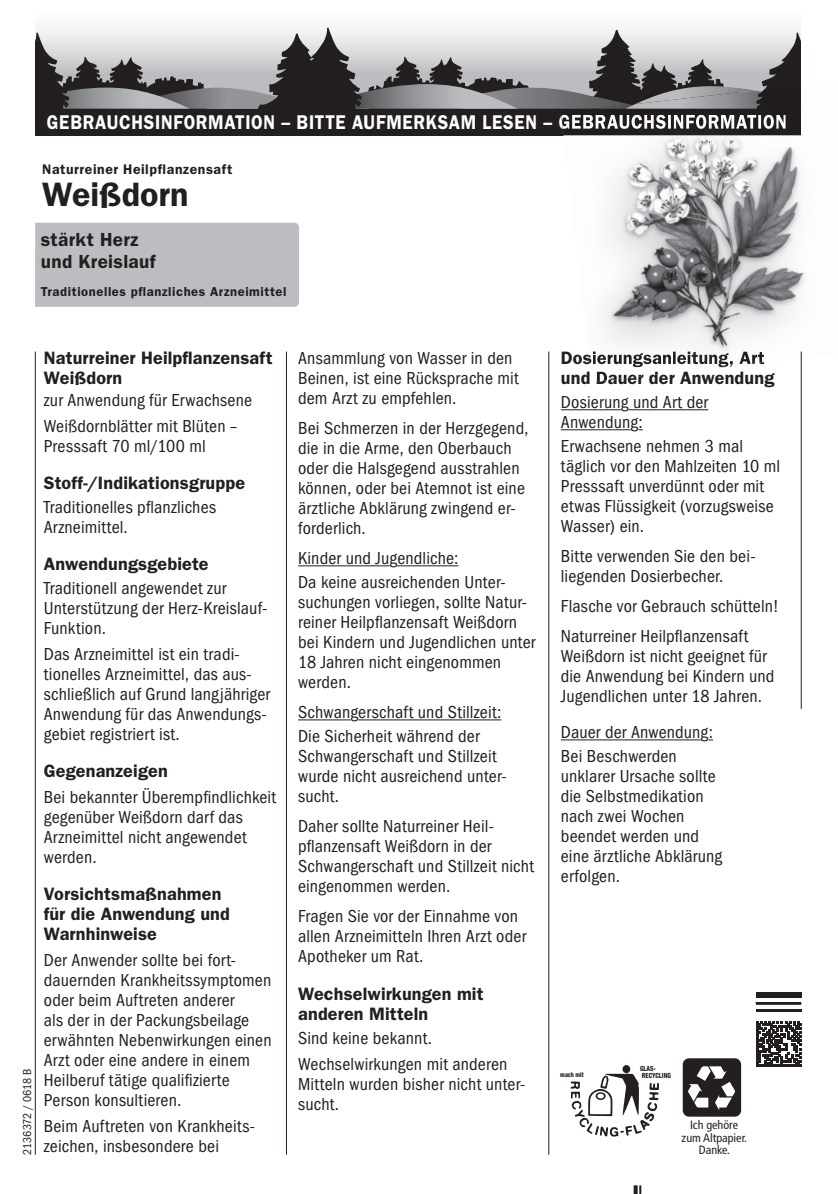
<style>
.page{position:relative;width:838px;height:1194px;background:#fff}
.page>*{position:absolute;margin:0;border:0;box-sizing:border-box;transform-origin:0 0}
.t1{font:600 34px "ITC Franklin Gothic Std";color:#231f20}
.t2{font:600 20px "ITC Franklin Gothic Std";letter-spacing:.04em;color:#fff;scale:.88 1}
.t3{font:600 19px/22px "ITC Franklin Gothic Std";letter-spacing:.02em;color:#231f20}
.t4{font:condensed 18px/20px "ITC Franklin Gothic Std";letter-spacing:.01em;color:#231f20}
.t5{font:600 18px/20px "ITC Franklin Gothic Std";letter-spacing:.01em;color:#231f20}
.t6{font:600 14px "ITC Franklin Gothic Std";letter-spacing:.04em;color:#231f20}
.t7{font:600 13px "ITC Franklin Gothic Std";letter-spacing:.045em;color:#231f20}
.t8{font:condensed 12px/12.6px "Frutiger";color:#231f20;text-align:center}
.t9{font:condensed 12px "ITC Franklin Gothic Std";letter-spacing:-.01em;color:#231f20}
.t10{font:800 condensed 7px/6.6px "Helvetica Neue";color:#231f20;scale:.9 1}
.t11{font:800 condensed 6.6px "Helvetica Neue";color:#231f20;scale:.9 1}
</style>
<div class="page">
<hr style="left:561px;top:409px;width:60px;height:1px;background:#231f20">
<hr style="left:628px;top:409px;width:80px;height:1px;background:#231f20">
<hr style="left:561px;top:429px;width:69px;height:1px;background:#231f20">
<hr style="left:561px;top:739px;width:139px;height:1px;background:#231f20">
<svg style="left:756px;top:1021px;width:45px;height:45px"></svg>
<hr style="left:756px;top:1009px;width:45px;height:3px;background:#231f20">
<hr style="left:755px;top:1002px;width:46px;height:2px;background:#231f20">
<div style="left:756px;top:992px;width:45px;height:6px;background:#231f20"></div>
<hr style="left:298px;top:565px;width:91px;height:1px;background:#231f20">
<hr style="left:397px;top:565px;width:61px;height:1px;background:#231f20">
<hr style="left:298px;top:719px;width:52px;height:1px;background:#231f20">
<hr style="left:358px;top:719px;width:143px;height:1px;background:#231f20">
<div style="left:35px;top:108px;width:766px;height:27px;background:#231f20"></div>
<img style="left:563px;top:135px;width:242px;height:236px">
<img style="left:588px;top:351px;width:176px;height:16px">
<img style="left:596px;top:371px;width:62px;height:11px">
<img style="left:561px;top:115px;width:224px;height:14px">
<svg style="left:35px;top:27px;width:766px;height:82px;background:#a0a0a2"></svg>
<img style="left:595px;top:105px;width:30px;height:4px">
<img style="left:625px;top:90px;width:131px;height:19px">
<img style="left:756px;top:85px;width:45px;height:24px">
<div style="left:35px;top:223px;width:264px;height:84px;background:#bcbdc0"></div>
<hr style="left:35px;top:351px;width:1px;height:803px;background:#231f20">
<hr style="left:286px;top:351px;width:1px;height:803px;background:#231f20">
<hr style="left:548px;top:351px;width:1px;height:803px;background:#231f20">
<hr style="left:801px;top:351px;width:1px;height:358px;background:#231f20">
<div style="left:622px;top:1065px;width:8px;height:8px;background:#231f20;border-radius:50%"></div>
<svg style="left:570px;top:1073px;width:89px;height:63px"></svg>
<div style="left:683px;top:1058px;width:58px;height:58px;background:#231f20;border-radius:6px"></div>
<img style="left:684px;top:1060px;width:58px;height:57px">
<svg style="left:633px;top:1185px;width:8px;height:9px"></svg>
<p class="t2" style="left:47px;top:110px;width:842px">GEBRAUCHSINFORMATION – BITTE AUFMERKSAM LESEN – GEBRAUCHSINFORMATION</p>
<p class="t6" style="left:42px;top:160px;width:192px">Naturreiner Heilpflanzensaft</p>
<h1 class="t1" style="left:42px;top:174px;width:148px">Weißdorn</h1>
<p class="t3" style="left:41px;top:228px;width:116px">stärkt Herz und Kreislauf</p>
<p class="t7" style="left:41px;top:283px;width:247px">Traditionelles pflanzliches Arzneimittel</p>
<p class="t5" style="left:44px;top:348px;width:230px">Naturreiner Heilpflanzensaft<br>Weißdorn</p>
<p class="t4" style="left:44px;top:387px;width:210px;line-height:26px">zur Anwendung für Erwachsene<br>Weißdornblätter mit Blüten –</p>
<p class="t4" style="left:44px;top:436px;width:163px">Presssaft 70 ml/100 ml</p>
<p class="t5" style="left:44px;top:473px;width:203px">Stoff-/Indikationsgruppe</p>
<p class="t4" style="left:44px;top:497px;width:174px">Traditionelles pflanzliches<br>Arzneimittel.</p>
<p class="t5" style="left:44px;top:554px;width:166px">Anwendungsgebiete</p>
<p class="t4" style="left:44px;top:578px;width:225px">Traditionell angewendet zur<br>Unterstützung der Herz-Kreislauf-<br>Funktion.</p>
<p class="t4" style="left:44px;top:644px;width:228px">Das Arzneimittel ist ein tradi&shy;tionelles Arzneimittel, das aus&shy;schließlich auf Grund langjähriger<br>Anwendung für das Anwendungs&shy;gebiet registriert ist.</p>
<p class="t5" style="left:44px;top:761px;width:125px">Gegenanzeigen</p>
<p class="t4" style="left:44px;top:787px;width:234px">Bei bekannter Überempfindlichkeit gegenüber Weißdorn darf das<br>Arzneimittel nicht angewendet werden.</p>
<p class="t5" style="left:44px;top:884px;width:188px">Vorsichtsmaßnahmen für die Anwendung und<br>Warnhinweise</p>
<p class="t4" style="left:44px;top:950px;width:229px">Der Anwender sollte bei fort&shy;dauernden Krankheitssymptomen oder beim Auftreten anderer<br>als der in der Packungsbeilage erwähnten Nebenwirkungen einen<br>Arzt oder eine andere in einem<br>Heilberuf tätige qualifizierte<br>Person konsultieren.</p>
<p class="t4" style="left:44px;top:1116px;width:213px">Beim Auftreten von Krankheits&shy;zeichen, insbesondere bei</p>
<p class="t4" style="left:298px;top:348px;width:222px">Ansammlung von Wasser in den<br>Beinen, ist eine Rücksprache mit dem Arzt zu empfehlen.</p>
<p class="t4" style="left:298px;top:418px;width:232px">Bei Schmerzen in der Herzgegend, die in die Arme, den Oberbauch oder die Halsgegend ausstrahlen können, oder bei Atemnot ist eine ärztliche Abklärung zwingend er&shy;forderlich.</p>
<p class="t4" style="left:298px;top:546px;width:209px;line-height:24px">Kinder und Jugendliche:<br>Da keine ausreichenden Unter-</p>
<p class="t4" style="left:298px;top:592px;width:239px">suchungen vorliegen, sollte Natur&shy;reiner Heilpflanzensaft Weißdorn bei Kindern und Jugendlichen unter<br>18 Jahren nicht eingenommen werden.</p>
<p class="t4" style="left:298px;top:700px;width:205px;line-height:24px">Schwangerschaft und Stillzeit:<br>Die Sicherheit während der</p>
<p class="t4" style="left:298px;top:746px;width:210px">Schwangerschaft und Stillzeit wurde nicht ausreichend unter&shy;sucht.</p>
<p class="t4" style="left:298px;top:816px;width:237px">Daher sollte Naturreiner Heil&shy;pflanzensaft Weißdorn in der<br>Schwangerschaft und Stillzeit nicht eingenommen werden.</p>
<p class="t4" style="left:298px;top:906px;width:230px">Fragen Sie vor der Einnahme von allen Arzneimitteln Ihren Arzt oder<br>Apotheker um Rat.</p>
<p class="t5" style="left:298px;top:984px;width:187px">Wechselwirkungen mit anderen Mitteln</p>
<p class="t4" style="left:298px;top:1025px;width:211px;line-height:26px">Sind keine bekannt.<br>Wechselwirkungen mit anderen</p>
<p class="t4" style="left:298px;top:1074px;width:229px">Mitteln wurden bisher nicht unter&shy;sucht.</p>
<p class="t5" style="left:561px;top:368px;width:215px">und Dauer der Anwendung</p>
<p class="t4" style="left:561px;top:392px;width:149px">Dosierung und Art der<br>Anwendung:</p>
<p class="t4" style="left:561px;top:436px;width:221px">Erwachsene nehmen 3 mal täglich vor den Mahlzeiten 10 ml<br>Presssaft unverdünnt oder mit etwas Flüssigkeit (vorzugsweise<br>Wasser) ein.</p>
<p class="t4" style="left:561px;top:546px;width:196px">Bitte verwenden Sie den bei&shy;liegenden Dosierbecher.</p>
<p class="t4" style="left:561px;top:591px;width:219px;line-height:30px">Flasche vor Gebrauch schütteln!<br>Naturreiner Heilpflanzensaft</p>
<p class="t4" style="left:561px;top:646px;width:215px">Weißdorn ist nicht geeignet für die Anwendung bei Kindern und<br>Jugendlichen unter 18 Jahren.</p>
<p class="t4" style="left:561px;top:720px;width:154px;line-height:24px">Dauer der Anwendung:<br>Bei Beschwerden</p>
<p class="t4" style="left:561px;top:766px;width:163px">unklarer Ursache sollte die Selbstmedikation nach zwei Wochen beendet werden und eine ärztliche Abklärung erfolgen.</p>
<p class="t9" style="left:20px;top:1154px;width:87px;rotate:-90deg">2136372 / 0618 B</p>
<p class="t11" style="left:560px;top:1071px;width:28px">mach mit</p>
<p class="t10" style="left:640px;top:1065px;width:36px">GLAS-<br>RECYCLING</p>
<p class="t8" style="left:681px;top:1118px;width:67px">Ich gehöre zum Altpapier.<br>Danke.</p>
</div>
